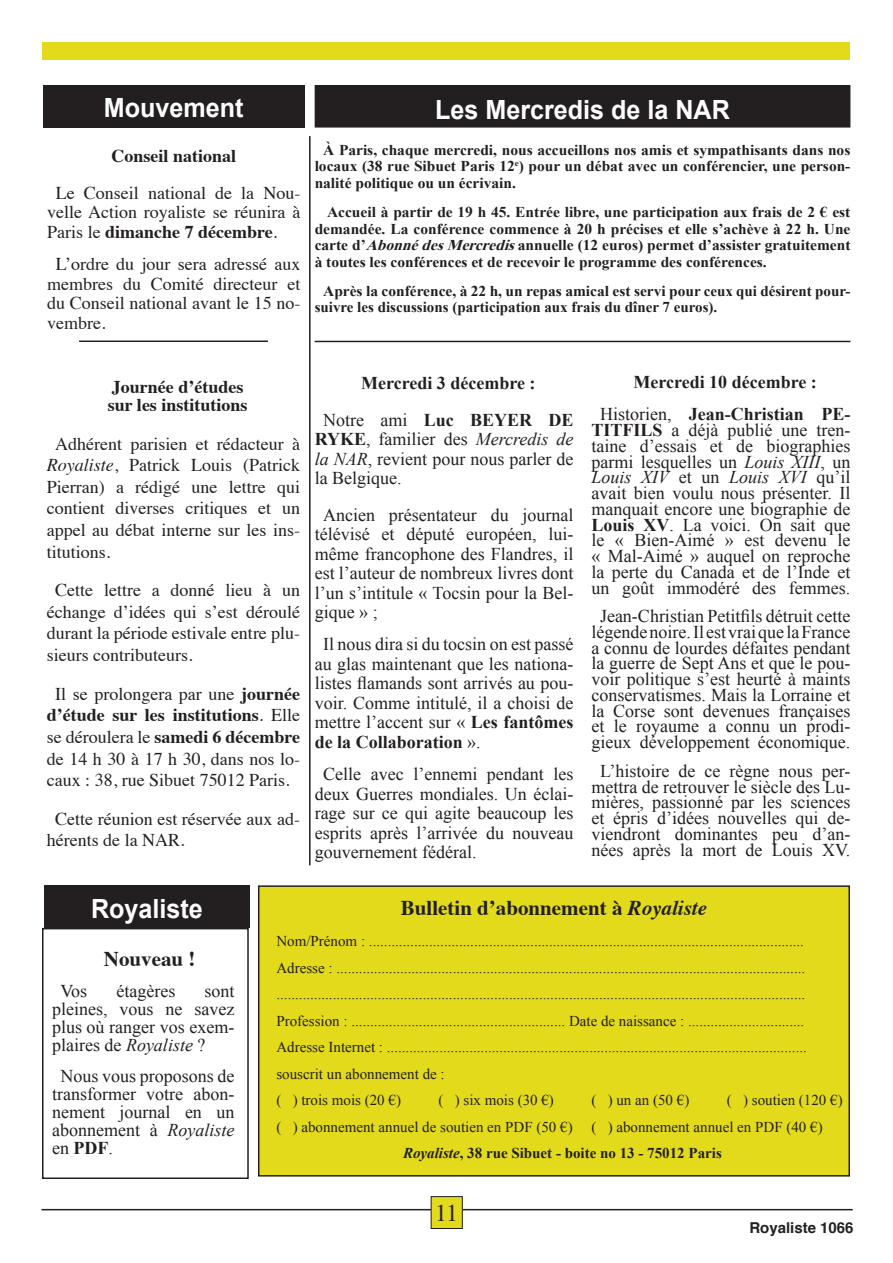
<style>
.page{position:relative;width:893px;height:1263px;background:#fff}
.page>*{position:absolute;margin:0;border:0;box-sizing:border-box;transform-origin:0 0}
.t1{font:700 26.4px "Arial";color:#fff;scale:.95 1}
.t2{font:24px "Times";color:#231f20}
.t3{font:700 21px "Times";color:#231f20}
.t4{font:18px/15.8px "Times New Roman";color:#231f20;text-align:justify}
.t5{font:18px/21.6px "Times";color:#231f20;text-align:justify}
.t6{font:700 18px "Times";color:#231f20}
.t7{font:700 18px "Times New Roman";color:#231f20}
.t8{font:15px "Times New Roman";color:#231f20}
.t9{font:700 15px/16.5px "Times New Roman";color:#231f20;text-align:justify}
.t10{font:700 15px "Helvetica";color:#231f20}
.s1{font-weight:700}
.s2{font-style:italic}
</style>
<div class="page">
<hr style="left:41px;top:1209px;width:812px;height:1px;background:#231f20">
<div style="left:431px;top:1196px;width:31px;height:32px;background:#e2da1b"></div>
<div style="left:431px;top:1196px;width:31px;height:33px;border:1px solid #231f20"></div>
<div style="left:43px;top:43px;width:807px;height:17px;background:#e2da1b"></div>
<div style="left:43px;top:85px;width:262px;height:43px;background:#231f20"></div>
<div style="left:315px;top:86px;width:535px;height:41px;background:#231f20"></div>
<div style="left:315px;top:85px;width:535px;height:43px;border:1px solid #231f20"></div>
<div style="left:42px;top:928px;width:207px;height:251px;border:2px solid #231f20"></div>
<div style="left:44px;top:885px;width:205px;height:43px;background:#231f20"></div>
<div style="left:259px;top:886px;width:590px;height:290px;background:#e2da1b"></div>
<div style="left:258px;top:885px;width:592px;height:291px;border:2px solid #231f20"></div>
<hr style="left:315px;top:341px;width:535px;height:1px;background:#231f20">
<hr style="left:309px;top:136px;width:2px;height:729px;background:#231f20">
<hr style="left:79px;top:340px;width:189px;height:2px;background:#231f20">
<p class="t1" style="left:104px;top:91px;width:149px">Mouvement</p>
<p class="t6" style="left:112px;top:139px;width:126px">Conseil national</p>
<p class="t5" style="left:47px;top:181px;width:255px;line-height:19.5px;text-indent:9px">Le Conseil national de la Nou&shy;velle Action royaliste se réunira à Paris le <span class="s1">dimanche 7 décembre</span>.</p>
<p class="t5" style="left:47px;top:253px;width:255px;line-height:19.5px;text-indent:9px">L’ordre du jour sera adressé aux membres du Comité directeur et du Conseil national avant le 15 no&shy;vembre.</p>
<p class="t1" style="left:435px;top:92px;width:312px">Les Mercredis de la NAR</p>
<p class="t9" style="left:315px;top:141px;width:537px;text-indent:9px">À Paris, chaque mercredi, nous accueillons nos amis et sympathisants dans nos locaux (38 rue Sibuet Paris 12<sup>e</sup>) pour un débat avec un conférencier, une person&shy;nalité politique ou un écrivain.</p>
<p class="t9" style="left:315px;top:203px;width:537px;text-indent:12px">Accueil à partir de 19 h 45. Entrée libre, une participation aux frais de 2 € est demandée. La conférence commence à 20 h précises et elle s’achève à 22 h. Une carte d’<span class="s2">AbonnédesMercredis</span>annuelle (12 euros) permet d’assister gratuitement à toutes les conférences et de recevoir le programme des conférences.</p>
<p class="t9" style="left:315px;top:282px;width:537px;text-indent:9px">Après la conférence, à 22 h, un repas amical est servi pour ceux qui désirent pour&shy;suivre les discussions (participation aux frais du dîner 7 euros).</p>
<p class="t6" style="left:112px;top:370px;width:133px">Journée d’études</p>
<p class="t6" style="left:108px;top:388px;width:141px">sur les institutions</p>
<p class="t5" style="left:47px;top:431px;width:255px;text-indent:9px">Adhérent parisien et rédacteur à <span class="s2">Royaliste</span>, Patrick Louis (Patrick Pierran) a rédigé une lettre qui contient diverses critiques et un appel au débat interne sur les ins&shy;titutions.</p>
<p class="t5" style="left:47px;top:578px;width:255px;text-indent:9px">Cette lettre a donné lieu à un échange d’idées qui s’est déroulé durant la période estivale entre plu&shy;sieurs contributeurs.</p>
<p class="t5" style="left:47px;top:681px;width:255px;text-align:center">Il se prolongera par une <span class="s1">journée d’étude sur les institutions</span>. Elle se déroulera le <span class="s1">samedi 6 décembre </span>de 14 h 30 à 17 h 30, dans nos lo&shy;caux : 38, rue Sibuet 75012 Paris.</p>
<p class="t5" style="left:47px;top:806px;width:255px;text-indent:9px">Cette réunion est réservée aux ad&shy;hérents de la NAR.</p>
<p class="t7" style="left:361px;top:371px;width:176px">Mercredi 3 décembre :</p>
<p class="t4" style="left:315px;top:410px;width:260px;line-height:19.5px;text-indent:9px">Notre ami <span class="s1">Luc BEYER DE RYKE</span>, familier des <span class="s2">Mercredis de la NAR</span>, revient pour nous parler de la Belgique.</p>
<p class="t4" style="left:315px;top:505px;width:260px;line-height:19.5px;text-indent:9px">Ancien présentateur du journal télévisé et député européen, lui&shy;même francophone des Flandres, il est l’auteur de nombreux livres dont l’un s’intitule « Tocsin pour la Bel&shy;gique » ;</p>
<p class="t4" style="left:315px;top:634px;width:260px;line-height:19.5px;text-indent:9px">Il nous dira si du tocsin on est passé au glas maintenant que les nationa&shy;listes flamands sont arrivés au pou&shy;voir. Comme intitulé, il a choisi de mettre l’accent sur « <span class="s1">Les fantômes de la Collaboration</span> ».</p>
<p class="t4" style="left:315px;top:764px;width:260px;line-height:19.5px;text-indent:9px">Celle avec l’ennemi pendant les deux Guerres mondiales. Un éclai&shy;rage sur ce qui agite beaucoup les esprits après l’arrivée du nouveau gouvernement fédéral.</p>
<p class="t7" style="left:633px;top:369px;width:185px">Mercredi 10 décembre :</p>
<p class="t4" style="left:591px;top:406px;width:260px;text-align:center">Historien, <span class="s1">Jean-Christian PE-<br>TITFILS</span> a déjà publié une tren&shy;taine d’essais et de biographies parmi lesquelles un <span class="s2">Louis XIII</span>, un<br><span class="s2">Louis XIV</span> et un <span class="s2">Louis XVI</span> qu’il avait bien voulu nous présenter. Il manquait encore une biographie de<br><span class="s1">Louis XV</span>. La voici. On sait que le « Bien-Aimé » est devenu le « Mal-Aimé » auquel on reproche la perte du Canada et de l’Inde et un goût immodéré des femmes.</p>
<p class="t4" style="left:591px;top:608px;width:260px;text-align:center">Jean-Christian Petitfils détruit cette légende noire. Il est vrai que la France a connu de lourdes défaites pendant la guerre de Sept Ans et que le pou&shy;voir politique s’est heurté à maints conservatismes. Mais la Lorraine et la Corse sont devenues françaises et le royaume a connu un prodi&shy;gieux développement économique.</p>
<p class="t4" style="left:591px;top:762px;width:260px;text-align:center">L’histoire de ce règne nous per&shy;mettra de retrouver le siècle des Lu&shy;mières, passionné par les sciences et épris d’idées nouvelles qui de&shy;viendront dominantes peu d’an&shy;nées après la mort de Louis XV.</p>
<p class="t1" style="left:91px;top:891px;width:119px">Royaliste</p>
<p class="t3" style="left:401px;top:888px;width:308px">Bulletin d’abonnement à <span class="s2">Royaliste</span></p>
<p class="t8" style="left:276px;top:931px;width:529px">Nom/Prénom : ....................................................................................................................</p>
<p class="t8" style="left:276px;top:957px;width:530px">Adresse : .............................................................................................................................</p>
<p class="t8" style="left:276px;top:984px;width:530px">.............................................................................................................................................</p>
<p class="t8" style="left:276px;top:1010px;width:529px">Profession : ......................................................... Date de naissance : ...............................</p>
<p class="t8" style="left:276px;top:1037px;width:532px">Adresse Internet : ................................................................................................................</p>
<p class="t8" style="left:276px;top:1063px;width:170px">souscrit un abonnement de :</p>
<p class="t8" style="left:276px;top:1090px;width:126px">( ) trois mois (20 €)</p>
<p class="t8" style="left:439px;top:1090px;width:117px">( ) six mois (30 €)</p>
<p class="t8" style="left:591px;top:1090px;width:99px">( ) un an (50 €)</p>
<p class="t8" style="left:727px;top:1090px;width:117px">( ) soutien (120 €)</p>
<p class="t8" style="left:276px;top:1116px;width:298px">( ) abonnement annuel de soutien en PDF (50 €)</p>
<p class="t8" style="left:591px;top:1116px;width:233px">( ) abonnement annuel en PDF (40 €)</p>
<p class="t9" style="left:403px;top:1144px;width:320px"><span class="s2">Royaliste</span>, 38 rue Sibuet - boite no 13 - 75012 Paris</p>
<p class="t3" style="left:104px;top:939px;width:93px">Nouveau !</p>
<p class="t4" style="left:61px;top:983px;width:28px">Vos</p>
<p class="t4" style="left:116px;top:983px;width:60px">étagères</p>
<p class="t4" style="left:52px;top:982px;width:184px;line-height:18px;text-indent:152px">sont pleines, vous ne savez plus où ranger vos exem&shy;plaires de <span class="s2">Royaliste</span> ?</p>
<p class="t4" style="left:52px;top:1067px;width:184px;line-height:18px;text-indent:9px">Nous vous proposons de transformer votre abon&shy;nement journal en un abonnement à <span class="s2">Royaliste </span>en <span class="s1">PDF</span>.</p>
<p class="t2" style="left:435px;top:1190px;width:25px">11</p>
<p class="t10" style="left:749px;top:1215px;width:106px">Royaliste 1066</p>
</div>
